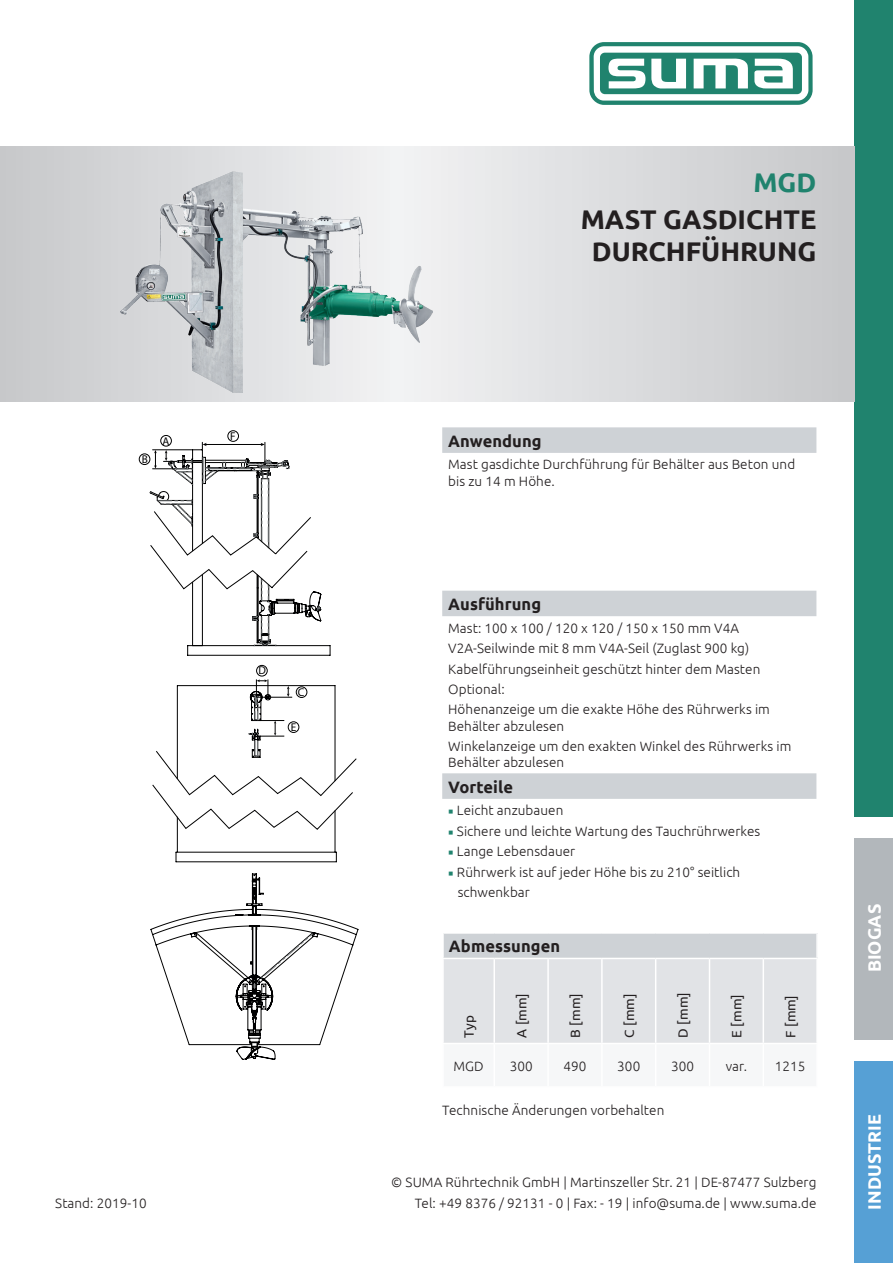
<style>
.page{position:relative;width:893px;height:1263px;background:#fff}
.page>*{position:absolute;margin:0;border:0;box-sizing:border-box;transform-origin:0 0}
.t1{font:700 27px/32.4px "Ubuntu";color:#231f20;text-align:center}
.t2{font:700 27px "Ubuntu";color:#20836e}
.t3{font:700 18px "Ubuntu";color:#fff}
.t4{font:700 16.5px "Ubuntu";letter-spacing:.005em;color:#231f20}
.t5{font:300 13.5px/20.4px "Ubuntu";letter-spacing:.005em;color:#231f20}
.t6{font:13.5px "Ubuntu";letter-spacing:.005em;color:#231f20}
.t7{font:11.25px "Myriad Pro";color:#000001}
.s1{font-family:"Minion Pro";font-weight:400;color:#20836e}
</style>
<div class="page">
<div style="left:855px;top:0;width:38px;height:816px;background:#20836e"></div>
<div style="left:854px;top:1061px;width:39px;height:202px;background:#56a0d5"></div>
<div style="left:855px;top:838px;width:38px;height:202px;background:#b2b7bb"></div>
<svg style="left:589px;top:42px;width:224px;height:63px"></svg>
<svg style="left:0;top:147px;width:855px;height:255px;background:#d8d8da"></svg>
<svg style="left:442px;top:427px;width:374px;height:372px"></svg>
<img style="left:120px;top:171px;width:312px;height:221px">
<svg style="left:150px;top:873px;width:209px;height:187px"></svg>
<div style="left:228px;top:430px;width:11px;height:12px;border:1px solid #000001;border-radius:50%"></div>
<div style="left:161px;top:435px;width:11px;height:11px;border:1px solid #000001;border-radius:50%"></div>
<div style="left:139px;top:454px;width:11px;height:11px;border:1px solid #000001;border-radius:50%"></div>
<div style="left:256px;top:665px;width:11px;height:11px;border:1px solid #000001;border-radius:50%"></div>
<svg style="left:152px;top:679px;width:205px;height:183px"></svg>
<svg style="left:150px;top:442px;width:180px;height:214px"></svg>
<div style="left:443px;top:933px;width:374px;height:25px;background:#ced2d6"></div>
<div style="left:444px;top:959px;width:372px;height:84px;background:#e1e3e6"></div>
<hr style="left:442px;top:932px;width:52px;height:2px;background:#fff">
<hr style="left:442px;top:934px;width:2px;height:24px;background:#fff">
<hr style="left:494px;top:932px;width:54px;height:2px;background:#fff">
<hr style="left:548px;top:932px;width:54px;height:2px;background:#fff">
<hr style="left:602px;top:932px;width:54px;height:2px;background:#fff">
<hr style="left:656px;top:932px;width:53px;height:2px;background:#fff">
<hr style="left:709px;top:932px;width:54px;height:2px;background:#fff">
<hr style="left:763px;top:932px;width:55px;height:2px;background:#fff">
<hr style="left:816px;top:934px;width:2px;height:24px;background:#fff">
<hr style="left:493px;top:959px;width:2px;height:84px;background:#fff">
<hr style="left:547px;top:959px;width:2px;height:84px;background:#fff">
<hr style="left:601px;top:959px;width:2px;height:84px;background:#fff">
<hr style="left:655px;top:959px;width:1px;height:84px;background:#fff">
<hr style="left:709px;top:959px;width:1px;height:84px;background:#fff">
<hr style="left:763px;top:959px;width:1px;height:84px;background:#fff">
<h1 class="t2" style="left:753px;top:166px;width:65px">MGD</h1>
<h1 class="t1" style="left:581px;top:203px;width:237px">MAST GASDICHTE<br>DURCHFÜHRUNG</h1>
<p class="t7" style="left:142px;top:452px;width:8px">B</p>
<p class="t7" style="left:163px;top:434px;width:8px">A</p>
<p class="t7" style="left:230px;top:429px;width:7px">F</p>
<p class="t7" style="left:258px;top:664px;width:9px">D</p>
<p class="t7" style="left:298px;top:685px;width:8px">C</p>
<p class="t7" style="left:291px;top:720px;width:7px">E</p>
<p class="t4" style="left:448px;top:431px;width:95px">Anwendung</p>
<p class="t5" style="left:448px;top:456px;width:348px;line-height:16.2px">Mast gasdichte Durchführung für Behälter aus Beton und bis zu 14 m Höhe.</p>
<p class="t4" style="left:448px;top:594px;width:94px">Ausführung</p>
<p class="t5" style="left:448px;top:617px;width:323px">Mast: 100 x 100 / 120 x 120 / 150 x 150 mm V4A V2A-Seilwinde mit 8 mm V4A-Seil (Zuglast 900 kg)<br>Kabelführungseinheit geschützt hinter dem Masten Optional:<br>Höhenanzeige um die exakte Höhe des Rührwerks im</p>
<p class="t5" style="left:448px;top:715px;width:345px">Behälter abzulesen<br>Winkelanzeige um den exakten Winkel des Rührwerks im</p>
<p class="t5" style="left:448px;top:752px;width:117px">Behälter abzulesen</p>
<p class="t4" style="left:448px;top:777px;width:66px">Vorteile</p>
<p class="t5" style="left:448px;top:800px;width:117px"><span class="s1">■</span> Leicht anzubauen</p>
<p class="t5" style="left:448px;top:820px;width:314px"><span class="s1">■</span> Sichere und leichte Wartung des Tauchrührwerkes</p>
<p class="t5" style="left:448px;top:841px;width:129px"><span class="s1">■</span> Lange Lebensdauer</p>
<p class="t5" style="left:458px;top:861px;width:284px;text-indent:-9px"><span class="s1">■</span> Rührwerk ist auf jeder Höhe bis zu 210° seitlich schwenkbar</p>
<p class="t4" style="left:449px;top:936px;width:113px">Abmessungen</p>
<p class="t6" style="left:461px;top:1037px;width:24px;rotate:-90deg">Typ</p>
<p class="t6" style="left:513px;top:1037px;width:46px;rotate:-90deg">A [mm]</p>
<p class="t6" style="left:567px;top:1037px;width:45px;rotate:-90deg">B [mm]</p>
<p class="t6" style="left:621px;top:1037px;width:45px;rotate:-90deg">C [mm]</p>
<p class="t6" style="left:675px;top:1037px;width:46px;rotate:-90deg">D [mm]</p>
<p class="t6" style="left:729px;top:1037px;width:44px;rotate:-90deg">E [mm]</p>
<p class="t6" style="left:782px;top:1037px;width:44px;rotate:-90deg">F [mm]</p>
<p class="t5" style="left:454px;top:1055px;width:32px">MGD</p>
<p class="t5" style="left:510px;top:1055px;width:24px">300</p>
<p class="t5" style="left:563px;top:1055px;width:24px">490</p>
<p class="t5" style="left:617px;top:1055px;width:24px">300</p>
<p class="t5" style="left:671px;top:1055px;width:24px">300</p>
<p class="t5" style="left:726px;top:1055px;width:23px">var.</p>
<p class="t5" style="left:775px;top:1055px;width:32px">1215</p>
<p class="t5" style="left:442px;top:1099px;width:224px">Technische Änderungen vorbehalten</p>
<p class="t5" style="left:391px;top:1172px;width:427px">© SUMA Rührtechnik GmbH | Martinszeller Str. 21 | DE-87477 Sulzberg</p>
<p class="t5" style="left:55px;top:1192px;width:93px">Stand: 2019-10</p>
<p class="t5" style="left:415px;top:1192px;width:403px">Tel: +49 8376 / 92131 - 0 | Fax: - 19 | info@suma.de | www.suma.de</p>
<h2 class="t3" style="left:863px;top:972px;width:70px;rotate:-90deg">BIOGAS</h2>
<h2 class="t3" style="left:863px;top:1209px;width:97px;rotate:-90deg">INDUSTRIE</h2>
</div>
